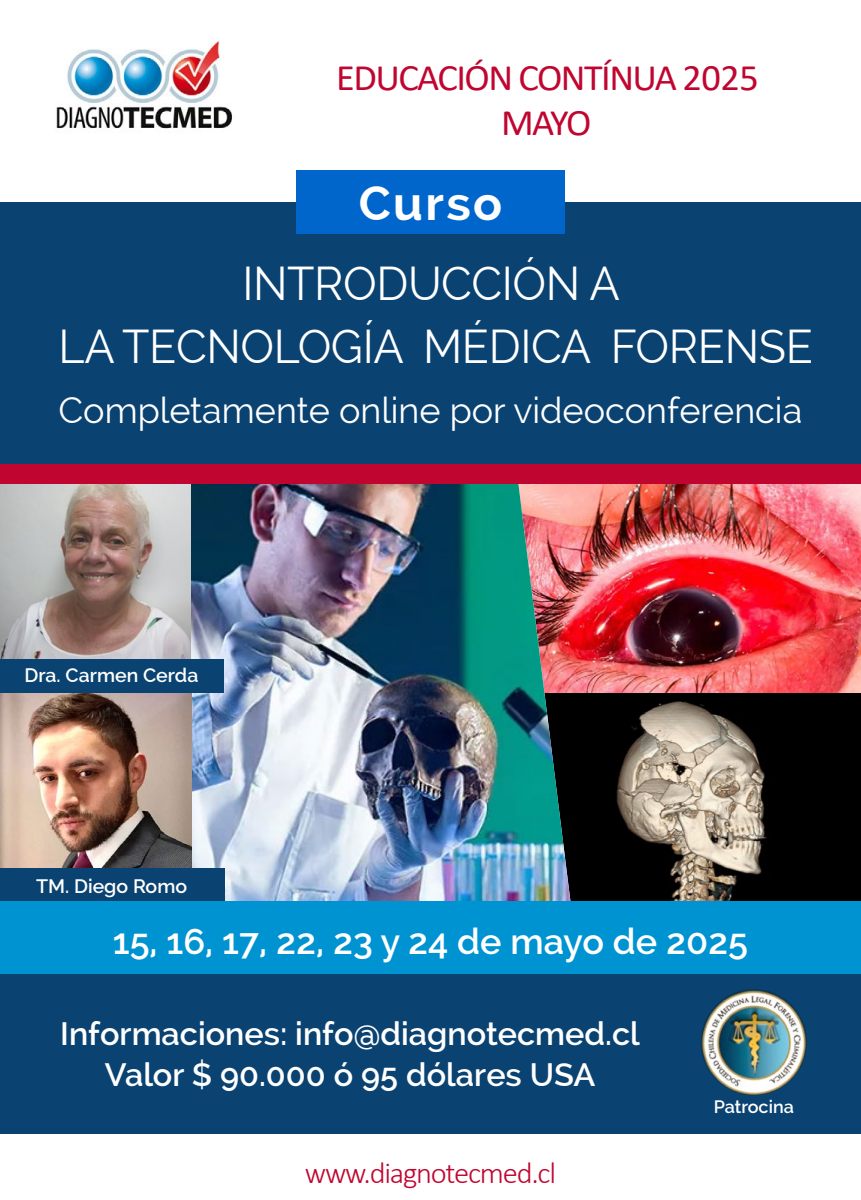
<style>
.page{position:relative;width:861px;height:1200px;background:#fff}
.page>*{position:absolute;margin:0;border:0;box-sizing:border-box;transform-origin:0 0}
.t1{font:700 48px "Raleway";letter-spacing:.05em;color:#fff}
.t2{font:46.5px/63px "Raleway";letter-spacing:-.01em;color:#fff;text-align:center;scale:.96 1}
.t3{font:37.5px "Calibri";letter-spacing:-.04em;color:#c00630}
.t4{font:36px "Raleway";color:#fff}
.t5{font:600 36px "Raleway";color:#fff}
.t6{font:600 32.4px/40.5px "Raleway";color:#fff;text-align:center}
.t7{font:300 30px "Calibri";letter-spacing:-.04em;color:#c00630}
.t8{font:600 19.5px "Raleway";color:#fff}
.t9{font:600 18px "Raleway";color:#fff}
</style>
<div class="page">
<img style="left:56px;top:40px;width:176px;height:89px">
<div style="left:0;top:974px;width:861px;height:160px;background:#0a4271"></div>
<img style="left:572px;top:484px;width:289px;height:209px">
<img style="left:572px;top:693px;width:289px;height:209px">
<div style="left:0;top:202px;width:861px;height:272px;background:#0a4271"></div>
<div style="left:296px;top:170px;width:269px;height:64px;background:#06c"></div>
<img style="left:190px;top:484px;width:382px;height:418px">
<img style="left:0;top:484px;width:190px;height:175px">
<img style="left:0;top:693px;width:191px;height:175px">
<div style="left:0;top:659px;width:224px;height:34px;background:#0a4271"></div>
<div style="left:0;top:868px;width:224px;height:34px;background:#0a4271"></div>
<div style="left:0;top:465px;width:861px;height:19px;background:#c00630"></div>
<div style="left:0;top:902px;width:861px;height:72px;background:#0093d2"></div>
<img style="left:701px;top:989px;width:106px;height:106px;border-radius:53px">
<p class="t3" style="left:336px;top:51px;width:424px">EDUCACIÓN CONTÍNUA 2025</p>
<p class="t3" style="left:501px;top:97px;width:92px">MAYO</p>
<h1 class="t1" style="left:359px;top:175px;width:145px">Curso</h1>
<h2 class="t2" style="left:58px;top:252px;width:788px">INTRODUCCIÓN A<br>LA TECNOLOGÍA MÉDICA FORENSE</h2>
<p class="t4" style="left:59px;top:389px;width:745px">Completamente online por videoconferencia</p>
<p class="t8" style="left:24px;top:664px;width:175px">Dra. Carmen Cerda</p>
<p class="t8" style="left:36px;top:874px;width:152px">TM. Diego Romo</p>
<p class="t5" style="left:113px;top:921px;width:637px">15, 16, 17, 22, 23 y 24 de mayo de 2025</p>
<p class="t6" style="left:60px;top:1014px;width:581px">Informaciones: info@diagnotecmed.cl<br>Valor $ 90.000 ó 95 dólares USA</p>
<p class="t7" style="left:305px;top:1154px;width:253px">www.diagnotecmed.cl</p>
<p class="t9" style="left:714px;top:1096px;width:82px">Patrocina</p>
</div>
